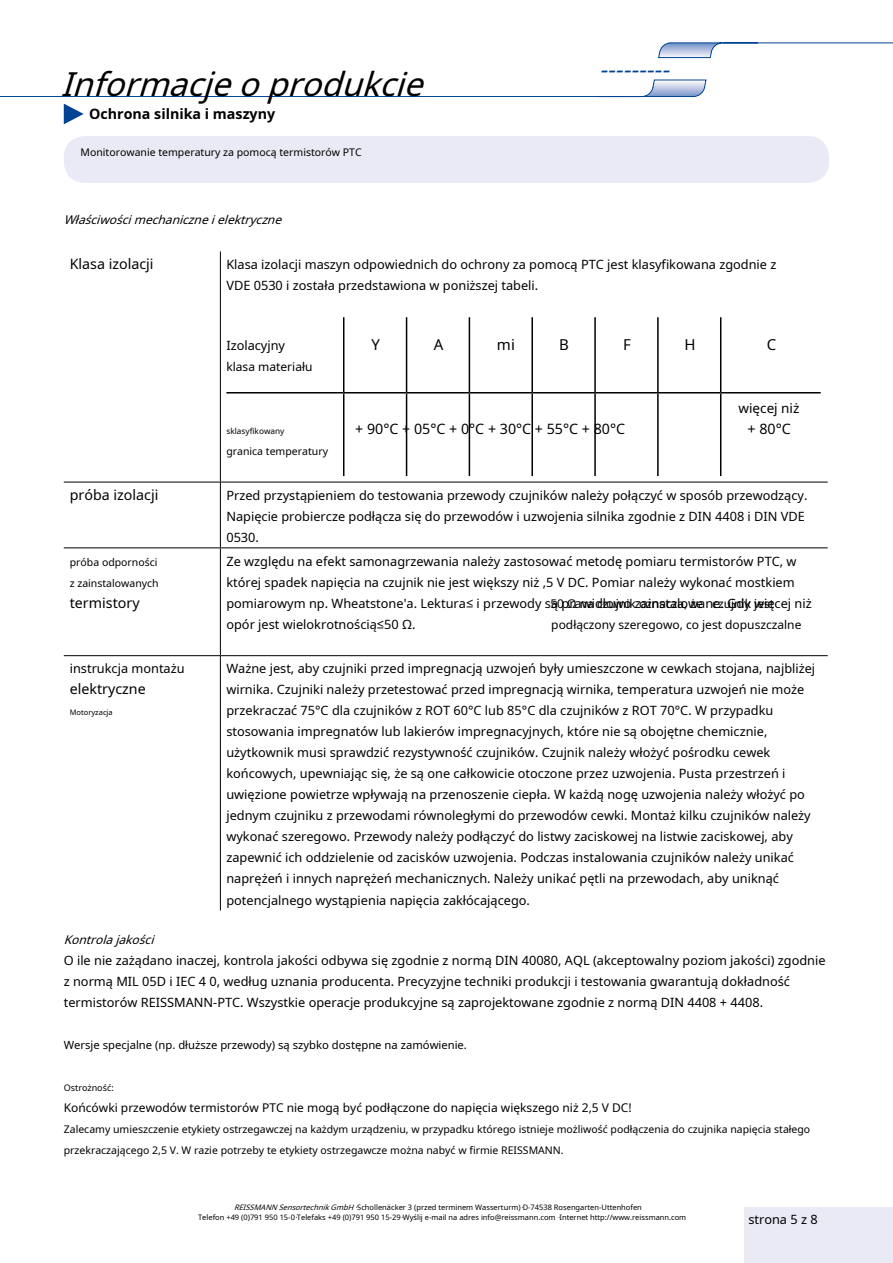
<style>
.page{position:relative;width:893px;height:1263px;background:#fff}
.page>*{position:absolute;margin:0;border:0;box-sizing:border-box;transform-origin:0 0}
.t1{font:italic 33px "Noto Sans";color:#000}
.t2{font:italic 24px "Noto Sans";color:#004394}
.t3{font:15px "Noto Sans";color:#000}
.t4{font:14.25px "Noto Sans";color:#000}
.t5{font:700 14.25px "Noto Sans";color:#000}
.t6{font:13.5px "Noto Sans";color:#000}
.t7{font:12.75px/21px "Noto Sans";color:#000}
.t8{font:12px/21px "Noto Sans";color:#000}
.t9{font:italic 12px "Noto Sans";color:#000}
.t10{font:11.25px "Noto Sans";color:#000}
.t11{font:10.5px/21px "Noto Sans";color:#000}
.t12{font:9px "Noto Sans";color:#000}
.t13{font:8.25px "Noto Sans";color:#000}
.t14{font:7.5px/10.8px "Noto Sans";color:#000}
.s1{font-family:"Noto Sans Math"}
.s2{font-style:italic}
</style>
<div class="page">
<svg style="left:597px;top:79px;width:110px;height:18px"></svg>
<svg style="left:658px;top:43px;width:100px;height:16px"></svg>
<hr style="left:0;top:96px;width:597px;height:1px;background:#004394">
<hr style="left:758px;top:43px;width:135px;height:1px;background:#004394">
<svg style="left:64px;top:104px;width:20px;height:20px"></svg>
<div style="left:64px;top:136px;width:765px;height:47px;background:#e9eaf5;border-radius:21px"></div>
<div style="left:744px;top:1208px;width:149px;height:55px;background:#e9eaf5"></div>
<hr style="left:220px;top:251px;width:1px;height:231px;background:#000">
<hr style="left:64px;top:482px;width:156px;height:1px;background:#000">
<hr style="left:220px;top:482px;width:608px;height:1px;background:#000">
<hr style="left:220px;top:482px;width:1px;height:65px;background:#000">
<hr style="left:64px;top:547px;width:156px;height:1px;background:#000">
<hr style="left:220px;top:547px;width:608px;height:1px;background:#000">
<hr style="left:220px;top:548px;width:1px;height:107px;background:#000">
<hr style="left:64px;top:655px;width:156px;height:1px;background:#000">
<hr style="left:220px;top:655px;width:608px;height:1px;background:#000">
<hr style="left:220px;top:656px;width:1px;height:254px;background:#000">
<hr style="left:343px;top:317px;width:1px;height:75px;background:#000">
<hr style="left:406px;top:317px;width:1px;height:75px;background:#000">
<hr style="left:469px;top:317px;width:1px;height:75px;background:#000">
<hr style="left:531px;top:317px;width:2px;height:75px;background:#000">
<hr style="left:594px;top:317px;width:2px;height:75px;background:#000">
<hr style="left:657px;top:317px;width:2px;height:75px;background:#000">
<hr style="left:720px;top:317px;width:1px;height:75px;background:#000">
<hr style="left:226px;top:392px;width:118px;height:1px;background:#000">
<hr style="left:344px;top:392px;width:63px;height:1px;background:#000">
<hr style="left:343px;top:393px;width:1px;height:83px;background:#000">
<hr style="left:407px;top:392px;width:62px;height:1px;background:#000">
<hr style="left:406px;top:393px;width:1px;height:83px;background:#000">
<hr style="left:469px;top:392px;width:63px;height:1px;background:#000">
<hr style="left:469px;top:393px;width:1px;height:83px;background:#000">
<hr style="left:532px;top:392px;width:63px;height:1px;background:#000">
<hr style="left:531px;top:393px;width:2px;height:83px;background:#000">
<hr style="left:595px;top:392px;width:63px;height:1px;background:#000">
<hr style="left:594px;top:393px;width:2px;height:83px;background:#000">
<hr style="left:658px;top:392px;width:63px;height:1px;background:#000">
<hr style="left:657px;top:393px;width:2px;height:83px;background:#000">
<hr style="left:721px;top:392px;width:100px;height:1px;background:#000">
<hr style="left:720px;top:393px;width:1px;height:83px;background:#000">
<h1 class="t1" style="left:61px;top:61px;width:376px">Informacjeoprodukcie</h1>
<h2 class="t2" style="left:599px;top:52px;width:81px">---------</h2>
<p class="t5" style="left:89px;top:104px;width:187px">Ochrona silnika i maszyny</p>
<p class="t11" style="left:81px;top:141px;width:283px">Monitorowanie temperatury za pomocą termistorów PTC</p>
<p class="t9" style="left:64px;top:212px;width:224px">Właściwościmechaniczneielektryczne</p>
<p class="t4" style="left:70px;top:254px;width:85px">Klasa izolacji</p>
<p class="t7" style="left:226px;top:254px;width:551px">Klasa izolacji maszyn odpowiednich do ochrony za pomocą PTC jest klasyfikowana zgodnie z<br>VDE 0530 i została przedstawiona w poniższej tabeli.</p>
<p class="t7" style="left:226px;top:335px;width:60px">Izolacyjny</p>
<p class="t8" style="left:226px;top:356px;width:88px">klasa materiału</p>
<p class="t3" style="left:371px;top:334px;width:10px">Y</p>
<p class="t3" style="left:434px;top:334px;width:11px">A</p>
<p class="t3" style="left:497px;top:334px;width:19px">mi</p>
<p class="t3" style="left:559px;top:334px;width:11px">B</p>
<p class="t3" style="left:623px;top:334px;width:9px">F</p>
<p class="t3" style="left:685px;top:334px;width:13px">H</p>
<p class="t3" style="left:767px;top:334px;width:11px">C</p>
<p class="t6" style="left:738px;top:399px;width:62px">więcej niż</p>
<p class="t13" style="left:226px;top:425px;width:60px">sklasyfikowany</p>
<p class="t4" style="left:748px;top:419px;width:45px">+ 80°C</p>
<p class="t11" style="left:226px;top:440px;width:103px">granica temperatury</p>
<p class="t4" style="left:355px;top:419px;width:271px">+ 90°C + 05°C + 0°C + 30°C + 55°C + 80°C</p>
<p class="t4" style="left:70px;top:485px;width:90px">próba izolacji</p>
<p class="t7" style="left:226px;top:484px;width:582px">Przed przystąpieniem do testowania przewody czujników należy połączyć w sposób przewodzący.<br>Napięcie probiercze podłącza się do przewodów i uzwojenia silnika zgodnie z DIN 4408 i DIN VDE<br>0530.</p>
<p class="t11" style="left:70px;top:551px;width:90px">próba odporności z zainstalowanych</p>
<p class="t4" style="left:70px;top:592px;width:71px">termistory</p>
<p class="t7" style="left:226px;top:550px;width:587px">Ze względu na efekt samonagrzewania należy zastosować metodę pomiaru termistorów PTC, w której spadek napięcia na czujnik nie jest większy niż ,5 V DC. Pomiar należy wykonać mostkiem pomiarowym np. Wheatstone'a. Lektura<span class="s1">≤</span> i przewody są prawidłowo zainstalowane. Gdy więcej niż opór jest wielokrotnością<span class="s1">≤</span>50 Ω.</p>
<p class="t8" style="left:550px;top:592px;width:253px">50 Ω na czujnik oznacza, że czujnik jest podłączony szeregowo, co jest dopuszczalne</p>
<p class="t7" style="left:70px;top:658px;width:116px">instrukcja montażu</p>
<p class="t4" style="left:70px;top:679px;width:78px">elektryczne</p>
<p class="t14" style="left:70px;top:707px;width:44px">Motoryzacja</p>
<p class="t7" style="left:226px;top:658px;width:590px">Ważne jest, aby czujniki przed impregnacją uzwojeń były umieszczone w cewkach stojana, najbliżej wirnika. Czujniki należy przetestować przed impregnacją wirnika, temperatura uzwojeń nie może przekraczać 75°C dla czujników z ROT 60°C lub 85°C dla czujników z ROT 70°C. W przypadku stosowania impregnatów lub lakierów impregnacyjnych, które nie są obojętne chemicznie, użytkownik musi sprawdzić rezystywność czujników. Czujnik należy włożyć pośrodku cewek końcowych, upewniając się, że są one całkowicie otoczone przez uzwojenia. Pusta przestrzeń i uwięzione powietrze wpływają na przenoszenie ciepła. W każdą nogę uzwojenia należy włożyć po jednym czujniku z przewodami równoległymi do przewodów cewki. Montaż kilku czujników należy wykonać szeregowo. Przewody należy podłączyć do listwy zaciskowej na listwie zaciskowej, aby zapewnić ich oddzielenie od zacisków uzwojenia. Podczas instalowania czujników należy unikać naprężeń i innych naprężeń mechanicznych. Należy unikać pętli na przewodach, aby uniknąć potencjalnego wystąpienia napięcia zakłócającego.</p>
<p class="t9" style="left:64px;top:931px;width:96px">Kontrolajakości</p>
<p class="t7" style="left:64px;top:949px;width:763px">O ile nie zażądano inaczej, kontrola jakości odbywa się zgodnie z normą DIN 40080, AQL (akceptowalny poziom jakości) zgodnie z normą MIL 05D i IEC 4 0, według uznania producenta. Precyzyjne techniki produkcji i testowania gwarantują dokładność termistorów REISSMANN-PTC. Wszystkie operacje produkcyjne są zaprojektowane zgodnie z normą DIN 4408 + 4408.</p>
<p class="t10" style="left:64px;top:1036px;width:405px">Wersje specjalne (np. dłuższe przewody) są szybko dostępne na zamówienie.</p>
<p class="t12" style="left:64px;top:1081px;width:52px">Ostrożność:</p>
<p class="t8" style="left:64px;top:1096px;width:569px">Końcówki przewodów termistorów PTC nie mogą być podłączone do napięcia większego niż 2,5 V DC!</p>
<p class="t11" style="left:64px;top:1118px;width:748px">Zalecamy umieszczenie etykiety ostrzegawczej na każdym urządzeniu, w przypadku którego istnieje możliwość podłączenia do czujnika napięcia stałego przekraczającego 2,5 V. W razie potrzeby te etykiety ostrzegawcze można nabyć w firmie REISSMANN.</p>
<p class="t14" style="left:198px;top:1201px;width:490px;text-indent:36px"><span class="s2">REISSMANN SensortechnikGmbH·</span>Schollenäcker 3 (przed terminem Wasserturm)<span class="s2">·</span>D-74538 Rosengarten-Uttenhofen<br>Telefon +49 (0)791 950 15-0<span class="s2">·</span>Telefaks +49 (0)791 950 15-29<span class="s2">·</span>Wyślij e-mail na adres info@reissmann.com <span class="s2">·</span>Internet http://www.reissmann.com</p>
<p class="t7" style="left:748px;top:1208px;width:71px">strona 5 z 8</p>
</div>
